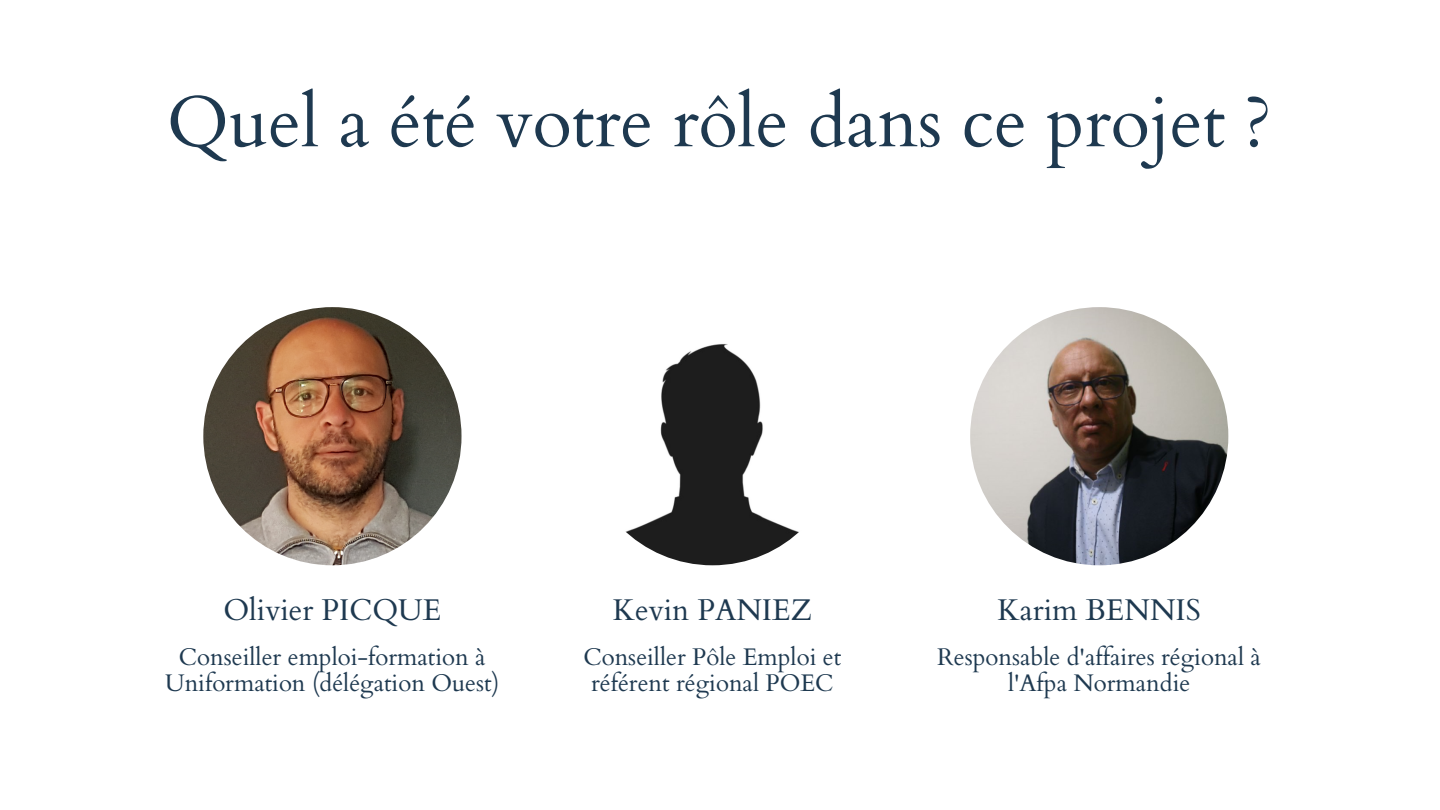
<style>
.page{position:relative;width:1440px;height:810px;background:#fff}
.page>*{position:absolute;margin:0;border:0;box-sizing:border-box;transform-origin:0 0}
.t1{font:72px "Cardo";color:#1e3950}
.t2{font:30px "Cardo";color:#1e3950}
.t3{font:24px/26.2px "Cardo";color:#1e3950;text-align:center}
</style>
<div class="page">
<img style="left:203px;top:307px;width:259px;height:258px;border-radius:50%">
<img style="left:583px;top:307px;width:259px;height:258px;border-radius:50%">
<img style="left:970px;top:307px;width:258px;height:258px;border-radius:50%">
<h1 class="t1" style="left:167px;top:75px;width:1107px">Quel a été votre rôle dans ce projet ?</h1>
<p class="t2" style="left:223px;top:590px;width:219px">Olivier PICQUE</p>
<p class="t2" style="left:613px;top:590px;width:201px">Kevin PANIEZ</p>
<p class="t2" style="left:998px;top:590px;width:205px">Karim BENNIS</p>
<p class="t3" style="left:165px;top:644px;width:336px">Conseiller emploi-formation à<br>Uniformation (délégation Ouest)</p>
<p class="t3" style="left:583px;top:644px;width:259px">Conseiller Pôle Emploi et référent régional POEC</p>
<p class="t3" style="left:937px;top:644px;width:325px">Responsable d'affaires régional à l'Afpa Normandie</p>
</div>
